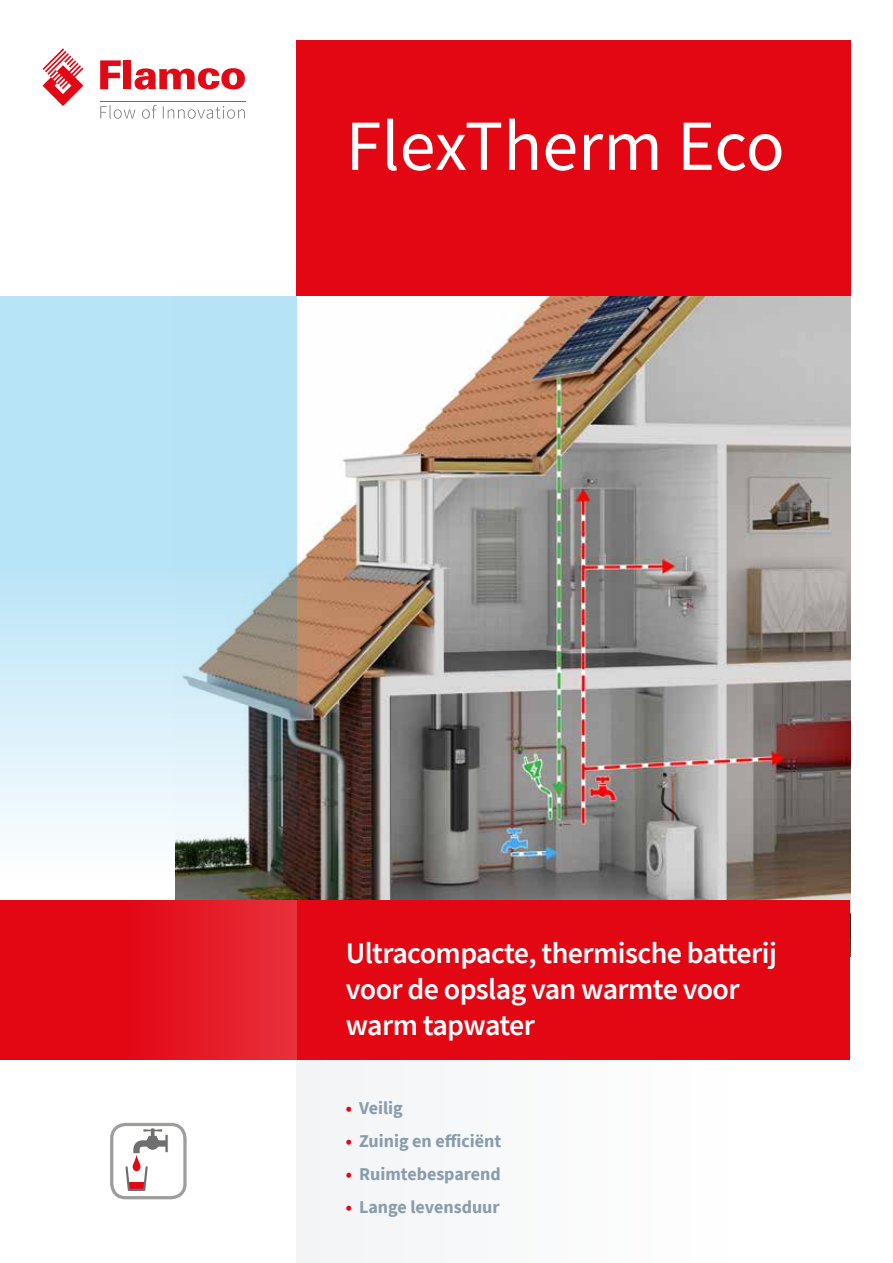
<style>
.page{position:relative;width:893px;height:1263px;background:#fff}
.page>*{position:absolute;margin:0;border:0;box-sizing:border-box;transform-origin:0 0}
.t1{font:72px "Source Sans Pro";color:#fff}
.t2{font:600 30px/36px "Source Sans Pro";letter-spacing:-.02em;color:#fff}
.t3{font:700 18px "Source Sans Pro";color:#899cab}
.s1{color:#e30613}
</style>
<div class="page">
<svg style="left:125px;top:1128px;width:43px;height:63px"></svg>
<img style="left:296px;top:280px;width:555px;height:676px">
<div style="left:296px;top:1059px;width:554px;height:204px;background:#fafbfb"></div>
<div style="left:296px;top:41px;width:554px;height:255px;background:#e30613"></div>
<div style="left:0;top:900px;width:850px;height:159px;background:#e30613"></div>
<svg style="left:0;top:296px;width:296px;height:604px;background:#bddae5"></svg>
<div style="left:110px;top:1123px;width:77px;height:76px;border:3px solid #9d9d9c;border-radius:14px"></div>
<div style="left:117px;top:900px;width:179px;height:159px;background:linear-gradient(to right,#e30512,#e7313b)"></div>
<svg style="left:100px;top:60px;width:21px;height:29px"></svg>
<div style="left:124px;top:60px;width:7px;height:29px;background:#e20917"></div>
<svg style="left:135px;top:68px;width:110px;height:22px"></svg>
<svg style="left:43px;top:48px;width:40px;height:58px"></svg>
<svg style="left:100px;top:105px;width:145px;height:14px"></svg>
<hr style="left:100px;top:101px;width:145px;height:1px;background:#706f6f">
<h1 class="t1" style="left:346px;top:100px;width:440px">FlexTherm Eco</h1>
<p class="t2" style="left:346px;top:934px;width:433px">Ultracompacte, thermische batterij voor de opslag van warmte voor warm tapwater</p>
<p class="t3" style="left:346px;top:1096px;width:59px"><span class="s1">•</span> Veilig</p>
<p class="t3" style="left:346px;top:1129px;width:157px"><span class="s1">•</span> Zuinig en efficiënt</p>
<p class="t3" style="left:346px;top:1162px;width:157px"><span class="s1">•</span> Ruimtebesparend</p>
<p class="t3" style="left:346px;top:1195px;width:155px"><span class="s1">•</span> Lange levensduur</p>
</div>
